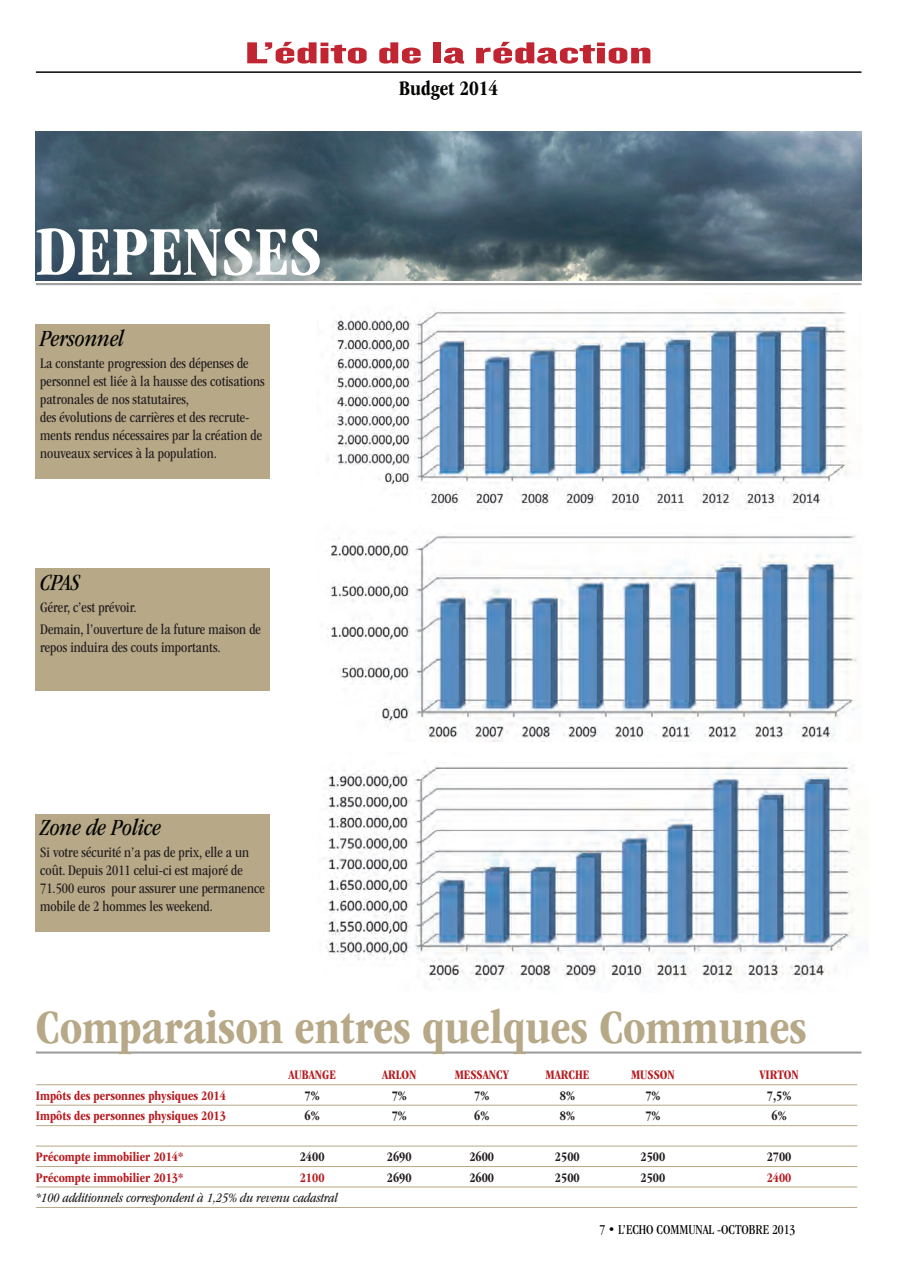
<style>
.page{position:relative;width:900px;height:1273px;background:#fff}
.page>*{position:absolute;margin:0;border:0;box-sizing:border-box;transform-origin:0 0}
.t1{font:700 condensed 72px "ITC Garamond Std";color:#fff}
.t2{font:700 condensed 49.5px "ITC Garamond Std";color:#b7a887}
.t3{font:31.5px "Knockout HTF69 Full Liteweight";color:#c12531;scale:2 1}
.Paragraph_Style23{font:italic condensed 24px "ITC Garamond Std";color:#040503}
.t4{font:700 condensed 21.3px "ITC Garamond Std";color:#040503}
.Paragraph_Style23-2{font:condensed 15px/18px "ITC Garamond Std";color:#231f20}
.t5{font:condensed 14.1px "ITC Garamond Std";color:#040503}
.t6{font:700 condensed 13.5px "ITC Garamond Std";color:#b61c20}
.t7{font:700 condensed 13.5px "ITC Garamond Std";color:#231f20}
.t8{font:italic condensed 13.5px "ITC Garamond Std";color:#231f20}
</style>
<div class="page">
<hr style="left:36px;top:71px;width:825px;height:2px;background:#040503">
<img style="left:327px;top:301px;width:520px;height:208px">
<img style="left:326px;top:765px;width:528px;height:218px">
<img style="left:327px;top:535px;width:530px;height:207px">
<hr style="left:36px;top:1084px;width:821px;height:1px;background:#b7a887">
<hr style="left:36px;top:1105px;width:821px;height:1px;background:#b7a887">
<hr style="left:36px;top:1125px;width:821px;height:1px;background:#b7a887">
<hr style="left:36px;top:1146px;width:821px;height:1px;background:#b7a887">
<hr style="left:36px;top:1166px;width:821px;height:1px;background:#b7a887">
<hr style="left:36px;top:1187px;width:821px;height:1px;background:#b7a887">
<hr style="left:36px;top:1207px;width:821px;height:1px;background:#b7a887">
<div style="left:36px;top:325px;width:234px;height:154px;background:#b7a887"></div>
<div style="left:36px;top:814px;width:234px;height:117px;background:#b7a887"></div>
<div style="left:36px;top:569px;width:234px;height:122px;background:#b7a887"></div>
<img style="left:36px;top:132px;width:825px;height:148px">
<hr style="left:36px;top:283px;width:825px;height:2px;background:#9f9f9e">
<hr style="left:36px;top:1051px;width:825px;height:3px;background:#9f9f9e">
<h3 class="t3" style="left:245px;top:37px;width:205px">L’édito de la rédaction</h3>
<h3 class="t4" style="left:399px;top:76px;width:101px">Budget 2014</h3>
<h1 class="t1" style="left:36px;top:211px;width:287px">DEPENSES</h1>
<p class="Paragraph_Style23" style="left:40px;top:325px;width:86px">Personnel</p>
<p class="Paragraph_Style23-2" style="left:40px;top:354px;width:226px">La constante progression des dépenses de personnel est liée à la hausse des cotisations patronales de nos statutaires,<br>des évolutions de carrières et des recrute&shy;ments rendus nécessaires par la création de nouveaux services à la population.</p>
<p class="Paragraph_Style23" style="left:40px;top:569px;width:41px">CPAS</p>
<p class="Paragraph_Style23-2" style="left:40px;top:598px;width:98px">Gérer, c’est prévoir.</p>
<p class="Paragraph_Style23-2" style="left:40px;top:620px;width:222px">Demain, l’ouverture de la future maison de repos induira des couts importants.</p>
<p class="Paragraph_Style23" style="left:40px;top:814px;width:122px">Zone de Police</p>
<p class="Paragraph_Style23-2" style="left:40px;top:843px;width:226px">Si votre sécurité n’a pas de prix, elle a un coût. Depuis 2011 celui-ci est majoré de 71.500 euros pour assurer une permanence mobile de 2 hommes les weekend.</p>
<h2 class="t2" style="left:36px;top:999px;width:772px">Comparaison entres quelques Communes</h2>
<p class="t6" style="left:288px;top:1067px;width:49px">AUBANGE</p>
<p class="t6" style="left:382px;top:1067px;width:36px">ARLON</p>
<p class="t6" style="left:454px;top:1067px;width:56px">MESSANCY</p>
<p class="t6" style="left:545px;top:1067px;width:45px">MARCHE</p>
<p class="t6" style="left:631px;top:1067px;width:45px">MUSSON</p>
<p class="t6" style="left:759px;top:1067px;width:41px">VIRTON</p>
<p class="t6" style="left:36px;top:1088px;width:191px">Impôts des personnes physiques 2014</p>
<p class="t7" style="left:304px;top:1088px;width:17px">7%</p>
<p class="t7" style="left:391px;top:1088px;width:17px">7%</p>
<p class="t7" style="left:474px;top:1088px;width:17px">7%</p>
<p class="t7" style="left:559px;top:1088px;width:17px">8%</p>
<p class="t7" style="left:645px;top:1088px;width:17px">7%</p>
<p class="t7" style="left:766px;top:1088px;width:26px">7,5%</p>
<p class="t6" style="left:36px;top:1108px;width:191px">Impôts des personnes physiques 2013</p>
<p class="t7" style="left:304px;top:1108px;width:17px">6%</p>
<p class="t7" style="left:391px;top:1108px;width:17px">7%</p>
<p class="t7" style="left:474px;top:1108px;width:17px">6%</p>
<p class="t7" style="left:559px;top:1108px;width:17px">8%</p>
<p class="t7" style="left:645px;top:1108px;width:17px">7%</p>
<p class="t7" style="left:771px;top:1108px;width:17px">6%</p>
<p class="t6" style="left:36px;top:1149px;width:149px">Précompte immobilier 2014*</p>
<p class="t7" style="left:300px;top:1149px;width:26px">2400</p>
<p class="t7" style="left:387px;top:1149px;width:26px">2690</p>
<p class="t7" style="left:469px;top:1149px;width:26px">2600</p>
<p class="t7" style="left:555px;top:1149px;width:26px">2500</p>
<p class="t7" style="left:640px;top:1149px;width:26px">2500</p>
<p class="t7" style="left:766px;top:1149px;width:26px">2700</p>
<p class="t6" style="left:36px;top:1170px;width:149px">Précompte immobilier 2013*</p>
<p class="t6" style="left:300px;top:1170px;width:26px">2100</p>
<p class="t7" style="left:387px;top:1170px;width:26px">2690</p>
<p class="t7" style="left:469px;top:1170px;width:26px">2600</p>
<p class="t7" style="left:555px;top:1170px;width:26px">2500</p>
<p class="t7" style="left:640px;top:1170px;width:26px">2500</p>
<p class="t6" style="left:766px;top:1170px;width:26px">2400</p>
<p class="t8" style="left:36px;top:1190px;width:304px">*100 additionnels correspondent à 1,25% du revenu cadastral</p>
<p class="t5" style="left:599px;top:1222px;width:197px">7 • L’ECHO COMMUNAL -OCTOBRE 2013</p>
</div>
